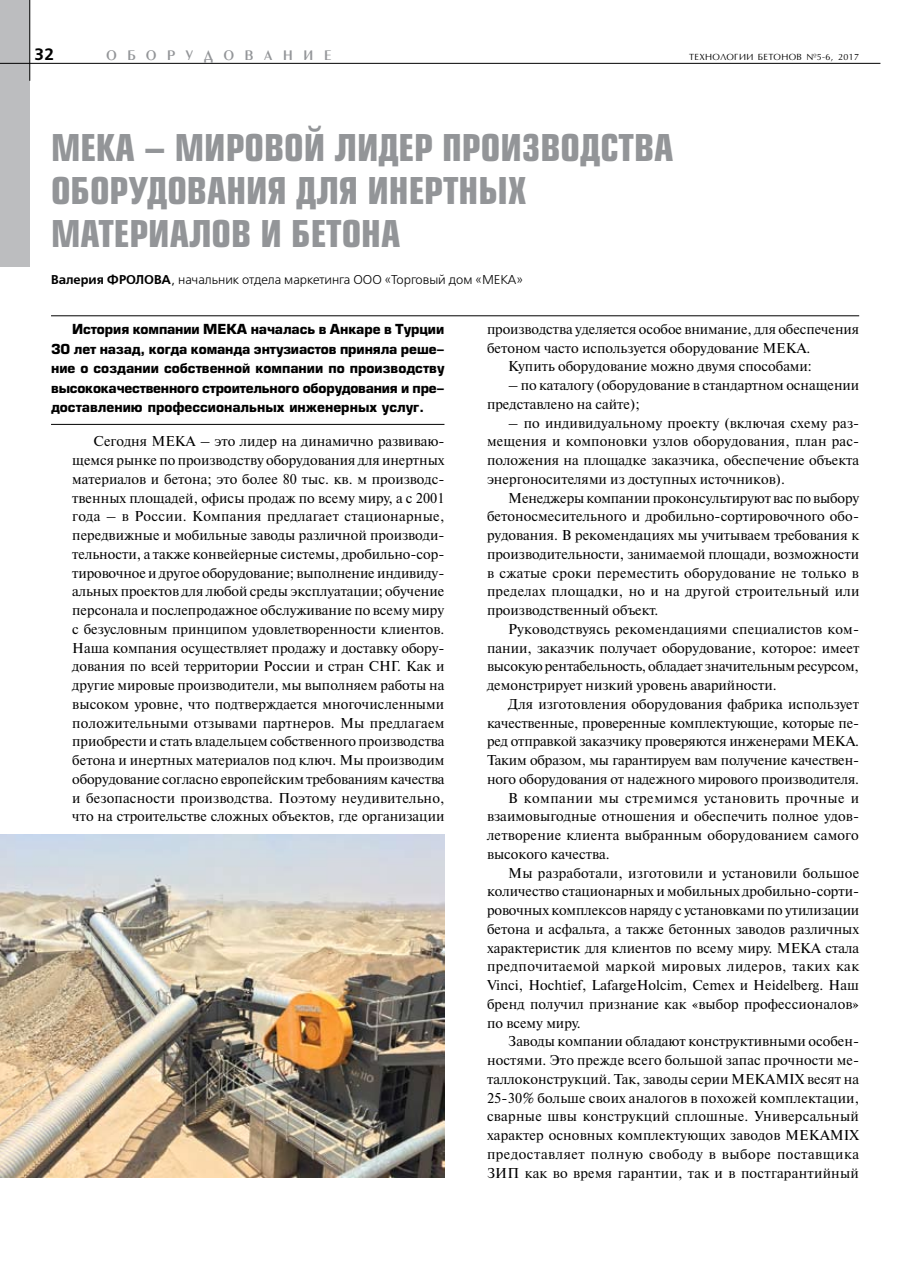
<style>
.page{position:relative;width:923px;height:1263px;background:#fff}
.page>*{position:absolute;margin:0;border:0;box-sizing:border-box;transform-origin:0 0}
.t1{font:700 36px/43.2px "Europe Cond";color:#939598}
.t2{font:700 16.5px "Free Set C";color:#000}
.t3{font:14.55px "Penta Demi";letter-spacing:.745em;color:#939598}
.t4{font:14.25px/18.8px "Newton C";color:#000;text-align:justify}
.t5{font:14.25px "Newton C";letter-spacing:.035em;color:#000}
.t6{font:14.25px "Newton C";letter-spacing:.03em;color:#000}
.t7{font:14.25px "Newton C";letter-spacing:.02em;color:#000}
.t8{font:700 13.5px/19.5px "Europe";color:#000;text-align:justify}
.t9{font:12.75px "Free Set C";color:#000}
.t10{font:9px "AG Opus";letter-spacing:.045em;color:#000}
.s1{font-weight:700}
</style>
<div class="page">
<div style="left:0;top:0;width:30px;height:267px;background:#bcbdbf"></div>
<hr style="left:51px;top:316px;width:808px;height:1px;background:#000">
<hr style="left:51px;top:424px;width:393px;height:1px;background:#000">
<img style="left:0;top:834px;width:444px;height:344px">
<hr style="left:29px;top:0;width:1px;height:81px;background:#000">
<hr style="left:0;top:63px;width:880px;height:1px;background:#000">
<p class="t2" style="left:34px;top:45px;width:22px">32</p>
<p class="t10" style="left:689px;top:51px;width:172px">ТЕХНОЛОГИИ БЕТОНОВ №5-6, 2017</p>
<p class="t3" style="left:106px;top:48px;width:227px">ОБОРУДОВАНИЕ</p>
<h1 class="t1" style="left:51px;top:125px;width:624px">МЕКА – МИРОВОЙ ЛИДЕР ПРОИЗВОДСТВА<br>ОБОРУДОВАНИЯ ДЛЯ ИНЕРТНЫХ<br>МАТЕРИАЛОВ И БЕТОНА</h1>
<p class="t9" style="left:51px;top:272px;width:473px"><span class="s1">Валерия ФРОЛОВА</span>, начальник отдела маркетинга ООО «Торговый дом «МЕКА»</p>
<p class="t8" style="left:51px;top:320px;width:395px;text-indent:21px">История компании МЕКА началась в Анкаре в Турции 30 лет назад, когда команда энтузиастов приняла реше&shy;ние о создании собственной компании по производству высококачественного строительного оборудования и пре&shy;доставлению профессиональных инженерных услуг.</p>
<p class="t4" style="left:487px;top:320px;width:374px">производства уделяется особое внимание, для обеспечения</p>
<p class="t4" style="left:487px;top:338px;width:325px">бетоном часто используется оборудование МЕКА.</p>
<p class="t4" style="left:508px;top:357px;width:305px">Купить оборудование можно двумя способами:</p>
<p class="t4" style="left:487px;top:376px;width:374px;text-indent:21px">– по каталогу (оборудование в стандартном оснащении представлено на сайте);</p>
<p class="t4" style="left:487px;top:413px;width:374px;text-indent:21px">– по индивидуальному проекту (включая схему раз&shy;мещения и компоновки узлов оборудования, план рас&shy;положения на площадке заказчика, обеспечение объекта энергоносителями из доступных источников).</p>
<p class="t4" style="left:487px;top:488px;width:374px;text-indent:21px">Менеджеры компании проконсультируют вас по выбору бетоносмесительного и дробильно-сортировочного обо&shy;рудования. В рекомендациях мы учитываем требования к производительности, занимаемой площади, возможности в сжатые сроки переместить оборудование не только в пределах площадки, но и на другой строительный или производственный объект.</p>
<p class="t4" style="left:487px;top:620px;width:374px;text-indent:21px">Руководствуясь рекомендациями специалистов ком&shy;пании, заказчик получает оборудование, которое: имеет высокую рентабельность, обладает значительным ресурсом, демонстрирует низкий уровень аварийности.</p>
<p class="t4" style="left:508px;top:695px;width:352px">Для изготовления оборудования фабрика использует</p>
<p class="t4" style="left:487px;top:713px;width:374px">качественные, проверенные комплектующие, которые пе-</p>
<p class="t4" style="left:487px;top:732px;width:374px">ред отправкой заказчику проверяются инженерами МЕКА.</p>
<p class="t4" style="left:487px;top:751px;width:374px">Таким образом, мы гарантируем вам получение качествен-</p>
<p class="t4" style="left:487px;top:770px;width:374px">ного оборудования от надежного мирового производителя.</p>
<p class="t5" style="left:508px;top:790px;width:352px">В компании мы стремимся установить прочные и</p>
<p class="t4" style="left:487px;top:807px;width:374px">взаимовыгодные отношения и обеспечить полное удов-</p>
<p class="t4" style="left:487px;top:826px;width:373px">летворение клиента выбранным оборудованием самого</p>
<p class="t4" style="left:487px;top:845px;width:124px">высокого качества.</p>
<p class="t4" style="left:508px;top:863px;width:352px">Мы разработали, изготовили и установили большое</p>
<p class="t4" style="left:487px;top:882px;width:374px">количество стационарных и мобильных дробильно-сорти-</p>
<p class="t4" style="left:487px;top:901px;width:374px">ровочных комплексов наряду с установками по утилизации</p>
<p class="t4" style="left:487px;top:920px;width:374px">бетона и асфальта, а также бетонных заводов различных</p>
<p class="t4" style="left:487px;top:938px;width:374px">характеристик для клиентов по всему миру. МЕКА стала</p>
<p class="t6" style="left:487px;top:959px;width:374px">предпочитаемой маркой мировых лидеров, таких как</p>
<p class="t4" style="left:487px;top:976px;width:373px">Vinci, Hochtief, LafargeHolcim, Cemex и Heidelberg. Наш</p>
<p class="t4" style="left:487px;top:995px;width:373px">бренд получил признание как «выбор профессионалов»</p>
<p class="t4" style="left:487px;top:1013px;width:95px">по всему миру.</p>
<p class="t4" style="left:508px;top:1032px;width:352px">Заводы компании обладают конструктивными особен-</p>
<p class="t4" style="left:487px;top:1051px;width:374px">ностями. Это прежде всего большой запас прочности ме-</p>
<p class="t4" style="left:487px;top:1070px;width:373px">таллоконструкций. Так, заводы серии MEKAMIX весят на</p>
<p class="t4" style="left:487px;top:1088px;width:374px">25-30% больше своих аналогов в похожей комплектации,</p>
<p class="t7" style="left:487px;top:1109px;width:373px">сварные швы конструкций сплошные. Универсальный</p>
<p class="t4" style="left:487px;top:1126px;width:374px">характер основных комплектующих заводов MEKAMIX</p>
<p class="t5" style="left:487px;top:1146px;width:373px">предоставляет полную свободу в выборе поставщика</p>
<p class="t4" style="left:487px;top:1163px;width:373px">ЗИП как во время гарантии, так и в постгарантийный</p>
<p class="t4" style="left:72px;top:432px;width:374px;text-indent:21px">Сегодня МЕКА – это лидер на динамично развиваю&shy;щемся рынке по производству оборудования для инертных материалов и бетона; это более 80 тыс. кв. м производс&shy;твенных площадей, офисы продаж по всему миру, а с 2001 года – в России. Компания предлагает стационарные, передвижные и мобильные заводы различной производи&shy;тельности, а также конвейерные системы, дробильно-сор&shy;тировочное и другое оборудование; выполнение индивиду&shy;альных проектов для любой среды эксплуатации; обучение персонала и послепродажное обслуживание по всему миру с безусловным принципом удовлетворенности клиентов.<br>Наша компания осуществляет продажу и доставку обору&shy;дования по всей территории России и стран СНГ. Как и другие мировые производители, мы выполняем работы на высоком уровне, что подтверждается многочисленными положительными отзывами партнеров. Мы предлагаем приобрести и стать владельцем собственного производства бетона и инертных материалов под ключ. Мы производим оборудование согласно европейским требованиям качества и безопасности производства. Поэтому неудивительно, что на строительстве сложных объектов, где организации</p>
</div>
